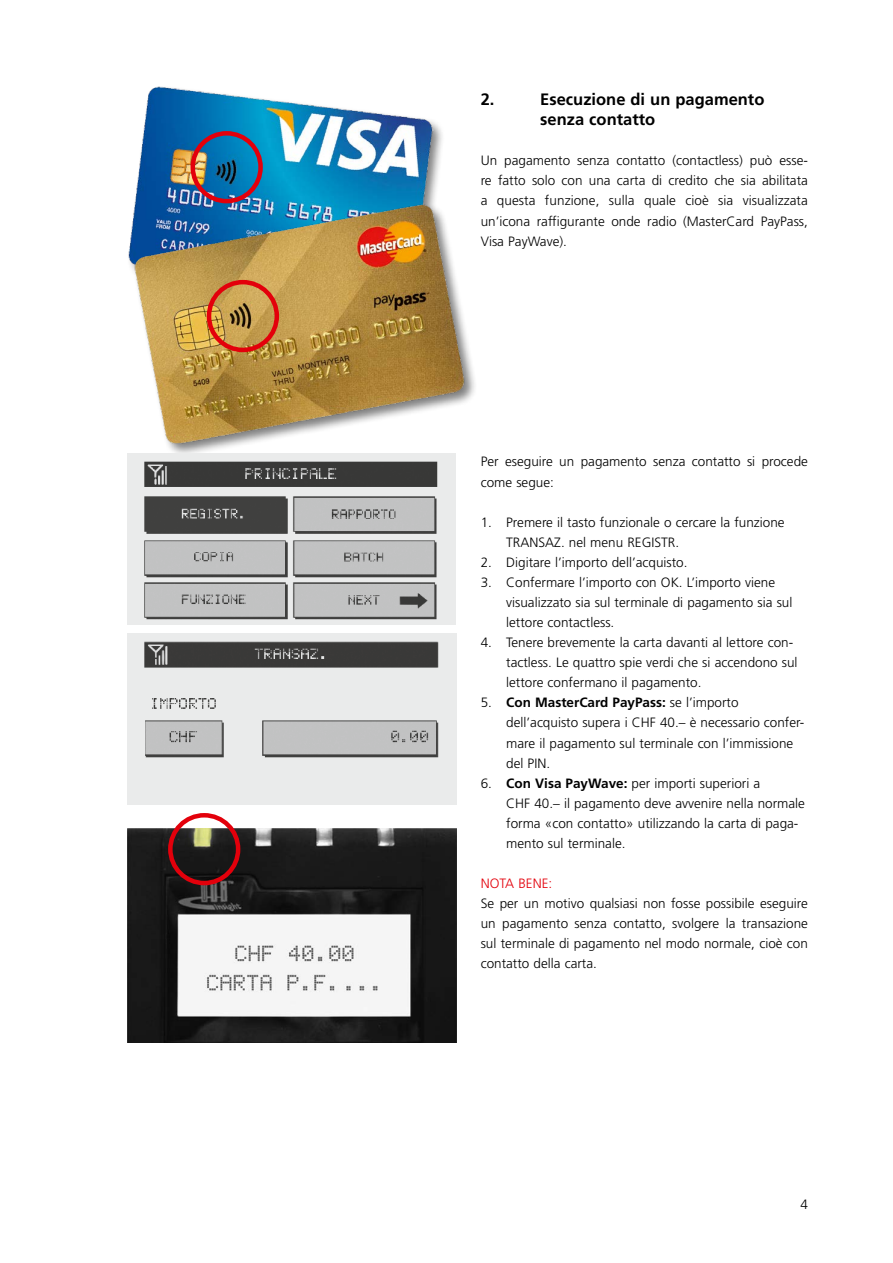
<style>
.page{position:relative;width:893px;height:1263px;background:#fff}
.page>*{position:absolute;margin:0;border:0;box-sizing:border-box;transform-origin:0 0}
.t1{font:700 16.5px/20.1px "Frutiger";color:#000}
.t2{font:300 13.5px/20.1px "Frutiger";color:#000}
.t3{font:300 13.5px "Frutiger";color:#e3000b}
.s1{font-weight:700}
</style>
<div class="page">
<div style="left:127px;top:84px;width:319px;height:227px;background:#000;opacity:.5"></div>
<img style="left:128px;top:85px;width:305px;height:110px">
<img style="left:128px;top:195px;width:346px;height:259px">
<img style="left:128px;top:829px;width:328px;height:213px">
<div style="left:168px;top:813px;width:72px;height:72px;border:4px solid #e3000b;border-radius:50%"></div>
<div style="left:207px;top:280px;width:72px;height:72px;border:4px solid #e3000b;border-radius:50%"></div>
<div style="left:191px;top:131px;width:72px;height:72px;border:4px solid #e3000b;border-radius:50%"></div>
<img style="left:128px;top:454px;width:327px;height:170px">
<img style="left:128px;top:633px;width:328px;height:171px">
<p class="t1" style="left:481px;top:89px;width:15px">2.</p>
<p class="t1" style="left:540px;top:89px;width:226px">Esecuzione di un pagamento senza contatto</p>
<p class="t2" style="left:481px;top:151px;width:329px;text-align:justify">Un pagamento senza contatto (contactless) può esse&shy;re fatto solo con una carta di credito che sia abilitata a questa funzione, sulla quale cioè sia visualizzata un’icona raffigurante onde radio (MasterCard PayPass, Visa PayWave).</p>
<p class="t2" style="left:481px;top:452px;width:329px">Per eseguire un pagamento senza contatto si procede come segue:</p>
<p class="t2" style="left:506px;top:512px;width:280px;text-indent:-26px">1. Premere il tasto funzionale o cercare la funzione<br>TRANSAZ. nel menu REGISTR.</p>
<p class="t2" style="left:481px;top:552px;width:208px">2. Digitare l’importo dell’acquisto.</p>
<p class="t2" style="left:506px;top:572px;width:288px;text-indent:-26px">3. Confermare l’importo con OK. L’importo viene visualizzato sia sul terminale di pagamento sia sul lettore contactless.</p>
<p class="t2" style="left:506px;top:633px;width:293px;text-indent:-26px">4. Tenere brevemente la carta davanti al lettore con&shy;tactless. Le quattro spie verdi che si accendono sul lettore confermano il pagamento.</p>
<p class="t2" style="left:506px;top:693px;width:300px;text-indent:-26px">5. <span class="s1">Con MasterCard PayPass:</span> se l’importo dell’acquisto supera i CHF 40.– è necessario confer&shy;mare il pagamento sul terminale con l’immissione del PIN.</p>
<p class="t2" style="left:506px;top:773px;width:300px;text-indent:-26px">6. <span class="s1">Con Visa PayWave:</span> per importi superiori a<br>CHF 40.– il pagamento deve avvenire nella normale forma «con contatto» utilizzando la carta di paga&shy;mento sul terminale.</p>
<p class="t3" style="left:481px;top:876px;width:73px">NOTA BENE:</p>
<p class="t2" style="left:481px;top:893px;width:329px;text-align:justify">Se per un motivo qualsiasi non fosse possibile eseguire un pagamento senza contatto, svolgere la transazione sul terminale di pagamento nel modo normale, cioè con contatto della carta.</p>
<p class="t2" style="left:800px;top:1194px;width:9px">4</p>
</div>
